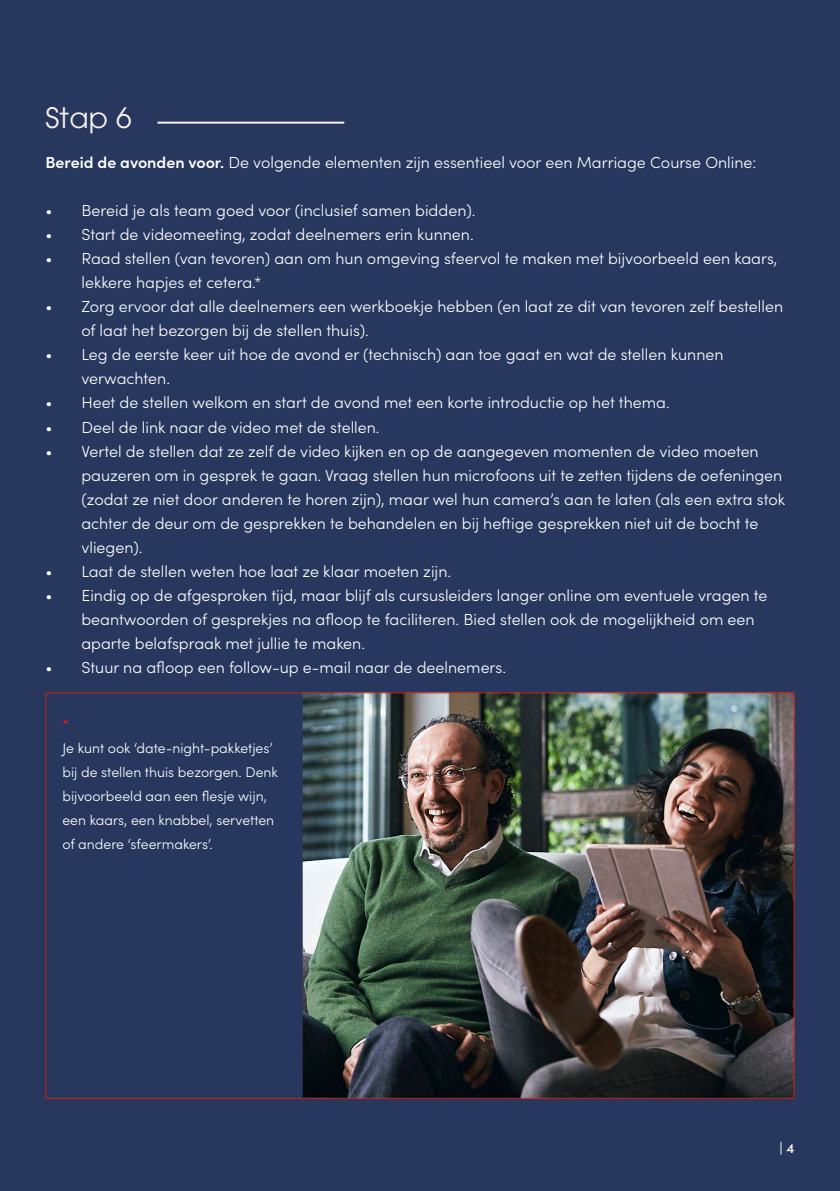
<style>
.page{position:relative;width:840px;height:1191px;background:#fff}
.page>*{position:absolute;margin:0;border:0;box-sizing:border-box;transform-origin:0 0}
.t1{font:28px "ITC Avant Garde Pro";color:#f7f2eb}
.t2{font:300 16px/24px "Sofia Pro";color:#fff}
.t3{font:300 14px/24px "Sofia Pro";color:#fff}
.t4{font:500 14px "Sofia Pro";color:#fff}
.t5{font:500 14px "Sofia Pro";color:#e42313}
.s1{font-weight:600}
</style>
<div class="page">
<div style="left:0;top:0;width:839px;height:1191px;background:#27375e"></div>
<hr style="left:157px;top:122px;width:187px;height:2px;background:#f7f2eb">
<img style="left:302px;top:694px;width:490px;height:402px">
<h1 class="t1" style="left:45px;top:101px;width:88px">Stap 6</h1>
<p class="t2" style="left:45px;top:150px;width:712px"><span class="s1">Bereid de avonden voor.</span> De volgende elementen zijn essentieel voor een Marriage Course Online:</p>
<p class="t2" style="left:45px;top:198px;width:431px">• Bereid je als team goed voor (inclusief samen bidden).</p>
<p class="t2" style="left:45px;top:222px;width:429px">• Start de videomeeting, zodat deelnemers erin kunnen.</p>
<p class="t2" style="left:81px;top:246px;width:697px;text-indent:-36px">• Raad stellen (van tevoren) aan om hun omgeving sfeervol te maken met bijvoorbeeld een kaars, lekkere hapjes et cetera.*</p>
<p class="t2" style="left:81px;top:294px;width:702px;text-indent:-36px">• Zorg ervoor dat alle deelnemers een werkboekje hebben (en laat ze dit van tevoren zelf bestellen of laat het bezorgen bij de stellen thuis).</p>
<p class="t2" style="left:81px;top:342px;width:643px;text-indent:-36px">• Leg de eerste keer uit hoe de avond er (technisch) aan toe gaat en wat de stellen kunnen verwachten.</p>
<p class="t2" style="left:45px;top:390px;width:625px">• Heet de stellen welkom en start de avond met een korte introductie op het thema.</p>
<p class="t2" style="left:45px;top:414px;width:335px">• Deel de link naar de video met de stellen.</p>
<p class="t2" style="left:81px;top:438px;width:704px;text-indent:-36px">• Vertel de stellen dat ze zelf de video kijken en op de aangegeven momenten de video moeten pauzeren om in gesprek te gaan. Vraag stellen hun microfoons uit te zetten tijdens de oefeningen (zodat ze niet door anderen te horen zijn), maar wel hun camera’s aan te laten (als een extra stok achter de deur om de gesprekken te behandelen en bij heftige gesprekken niet uit de bocht te vliegen).</p>
<p class="t2" style="left:45px;top:558px;width:407px">• Laat de stellen weten hoe laat ze klaar moeten zijn.</p>
<p class="t2" style="left:81px;top:582px;width:687px;text-indent:-36px">• Eindig op de afgesproken tijd, maar blijf als cursusleiders langer online om eventuele vragen te beantwoorden of gesprekjes na afloop te faciliteren. Bied stellen ook de mogelijkheid om een aparte belafspraak met jullie te maken.</p>
<p class="t2" style="left:45px;top:654px;width:462px">• Stuur na afloop een follow-up e-mail naar de deelnemers.</p>
<p class="t5" style="left:62px;top:713px;width:8px">*</p>
<p class="t3" style="left:62px;top:735px;width:217px">Je kunt ook ‘date-night-pakketjes’ bij de stellen thuis bezorgen. Denk bijvoorbeeld aan een flesje wijn, een kaars, een knabbel, servetten of andere ‘sfeermakers’.</p>
<p class="t4" style="left:779px;top:1138px;width:17px">| 4</p>
</div>
